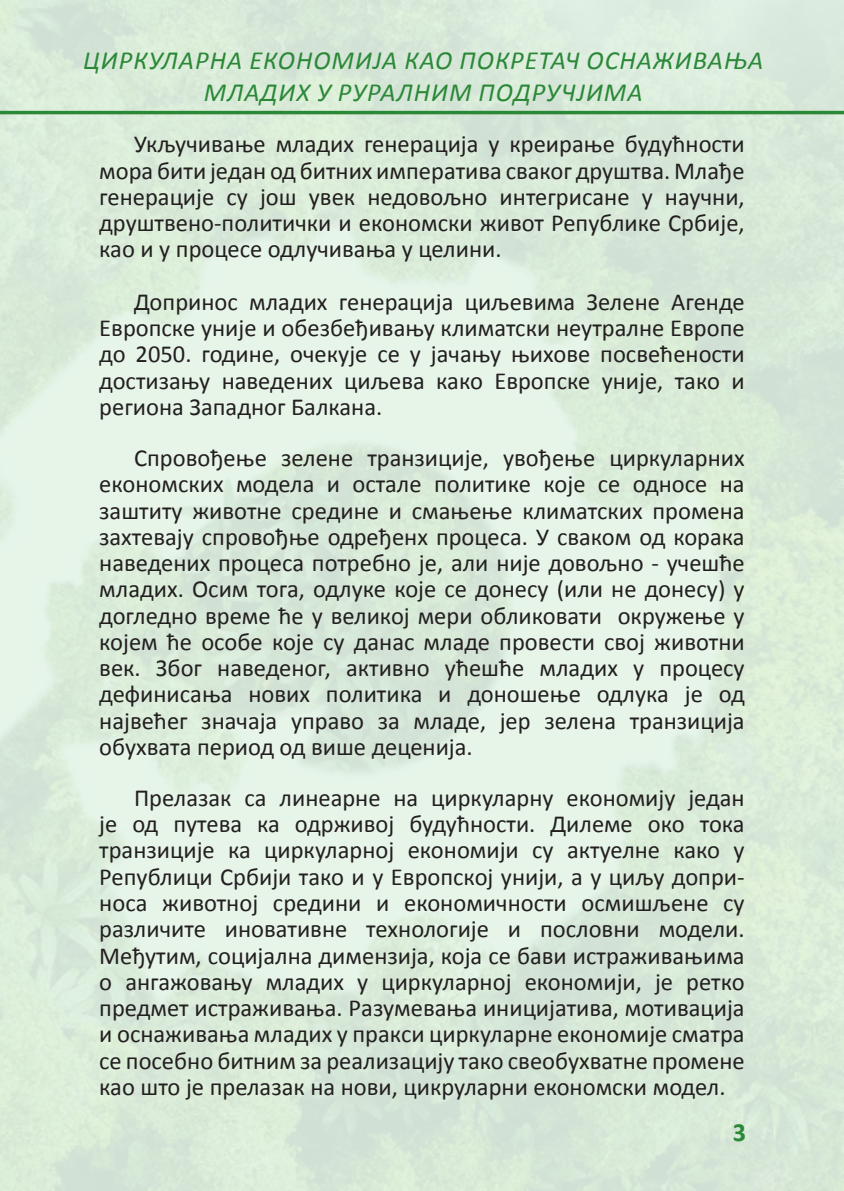
<style>
.page{position:relative;width:844px;height:1191px;background:#fff}
.page>*{position:absolute;margin:0;border:0;box-sizing:border-box;transform-origin:0 0}
.t1{font:italic 26.25px/31.5px "Calibri";letter-spacing:.04em;color:#2a8837;text-align:center}
.t2{font:700 26.25px "Calibri";color:#2a8837}
.t3{font:24.5px/26.2px "Calibri";color:#231f20;text-align:justify}
</style>
<div class="page">
<hr style="left:0;top:111px;width:843px;height:3px;background:#2a8837">
<p class="t1" style="left:83px;top:44px;width:681px">ЦИРКУЛАРНА ЕКОНОМИЈА КАО ПОКРЕТАЧ ОСНАЖИВАЊА<br>МЛАДИХ У РУРАЛНИМ ПОДРУЧЈИМА</p>
<p class="t3" style="left:99px;top:131px;width:646px;text-indent:35px">Укључивање младих генерација у креирање будућности мора бити један од битних императива сваког друштва. Млађе генерације су још увек недовољно интегрисане у научни, друштвено-политички и економски живот Републике Србије, као и у процесе одлучивања у целини.</p>
<p class="t3" style="left:99px;top:289px;width:646px;text-indent:35px">Допринос младих генерација циљевима Зелене Aгенде Европске уније и обезбеђивању климатски неутралне Европе до 2050. године, очекује се у јачању њихове посвећености достизању наведених циљева како Европске уније, тако и региона Западног Балкана.</p>
<p class="t3" style="left:99px;top:445px;width:646px;text-indent:35px">Спровођење зелене транзиције, увођење циркуларних економских модела и остале политике које се односе на заштиту животне средине и смањење климатских промена захтевају спровођње одређенх процеса. У сваком од корака наведених процеса потребно је, али није довољно - учешће младих. Осим тога, одлуке које се донесу (или не донесу) у догледно време ће у великој мери обликовати окружење у којем ће особе које су данас младе провести свој животни век. Због наведеног, активно ућешће младих у процесу дефинисања нових политика и доношење одлука је од највећег значаја управо за младе, јер зелена транзиција обухвата период од више деценија.</p>
<p class="t3" style="left:99px;top:784px;width:646px;text-indent:35px">Прелазак са линеарне на циркуларну економију један је од путева ка одрживој будућности. Дилеме око тока транзиције ка циркуларној економији су актуелне како у Републици Србији тако и у Европској унији, а у циљу допри&shy;носа животној средини и економичности осмишљене су различите иновативне технологије и пословни модели.<br>Међутим, социјална димензија, која се бави истраживањима о ангажовању младих у циркуларној економији, је ретко предмет истраживања. Разумевања иницијатива, мотивација и оснаживања младих у пракси циркуларне економије сматра се посебно битним за реализацију тако свеобухватне промене као што је прелазак на нови, цикруларни економски модел.</p>
<p class="t2" style="left:732px;top:1115px;width:15px">3</p>
</div>
